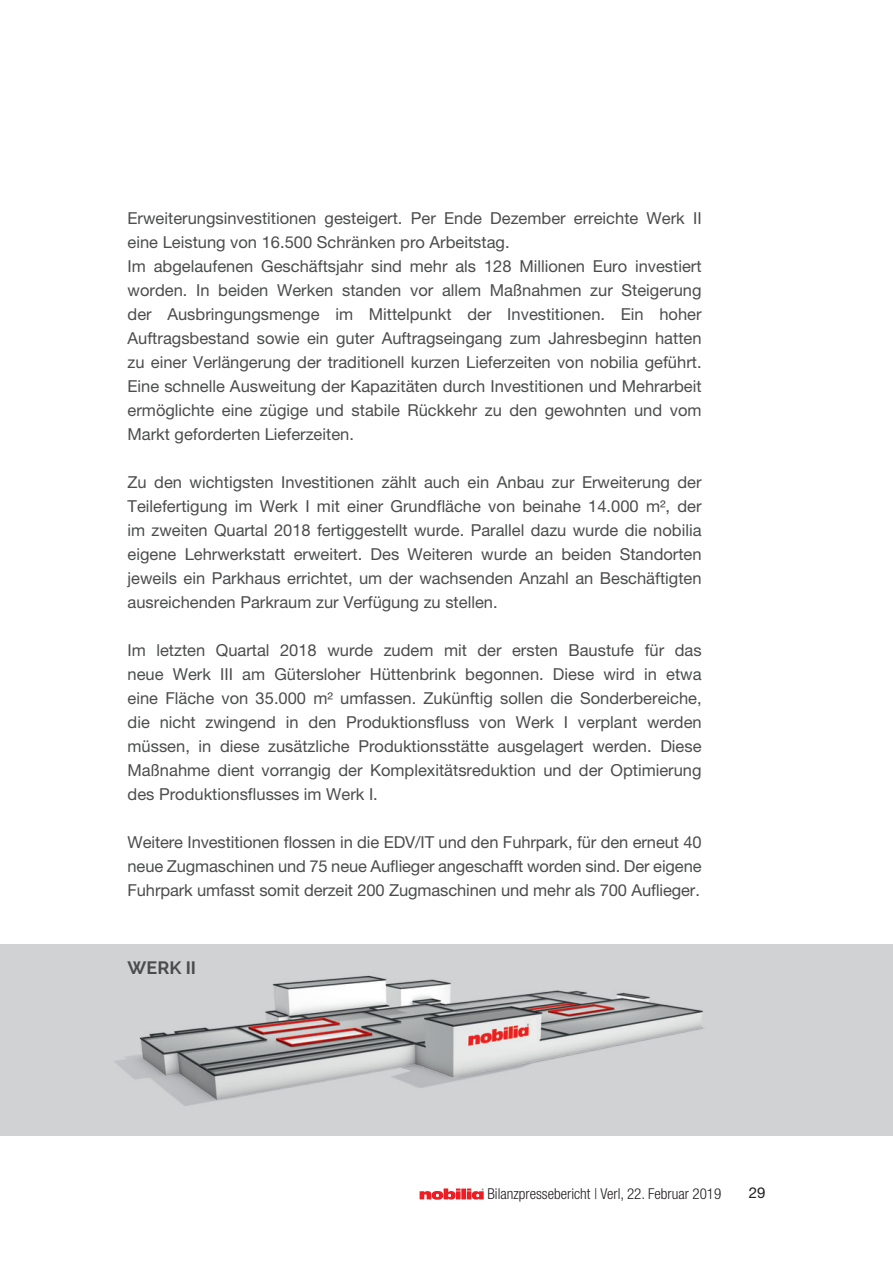
<style>
.page{position:relative;width:893px;height:1263px;background:#fff}
.page>*{position:absolute;margin:0;border:0;box-sizing:border-box;transform-origin:0 0}
.Werk{font:700 18px "Raleway";color:#4b4c4d}
.Mengentext{font:16.5px/24px "Helvetica Neue LT Pro";color:#4b4c4d;text-align:justify}
.t1{font:300 condensed 15px "Helvetica Neue LT Pro";color:#231f20}
.t2{font:15px "Helvetica Neue LT Pro";color:#231f20}
</style>
<div class="page">
<svg style="left:420px;top:1188px;width:64px;height:12px"></svg>
<div style="left:0;top:944px;width:893px;height:191px;background:#d1d2d4"></div>
<img style="left:127px;top:975px;width:578px;height:128px">
<p class="Mengentext" style="left:128px;top:206px;width:576px">Erweiterungsinvestitionen gesteigert. Per Ende Dezember erreichte Werk II eine Leistung von 16.500 Schränken pro Arbeitstag.</p>
<p class="Mengentext" style="left:128px;top:254px;width:576px">Im abgelaufenen Geschäftsjahr sind mehr als 128 Millionen Euro investiert worden. In beiden Werken standen vor allem Maßnahmen zur Steigerung der Ausbringungsmenge im Mittelpunkt der Investitionen. Ein hoher Auftragsbestand sowie ein guter Auftragseingang zum Jahresbeginn hatten zu einer Verlängerung der traditionell kurzen Lieferzeiten von nobilia geführt.<br>Eine schnelle Ausweitung der Kapazitäten durch Investitionen und Mehrarbeit ermöglichte eine zügige und stabile Rückkehr zu den gewohnten und vom Markt geforderten Lieferzeiten.</p>
<p class="Mengentext" style="left:128px;top:470px;width:576px">Zu den wichtigsten Investitionen zählt auch ein Anbau zur Erweiterung der Teilefertigung im Werk I mit einer Grundfläche von beinahe 14.000 m², der im zweiten Quartal 2018 fertiggestellt wurde. Parallel dazu wurde die nobilia eigene Lehrwerkstatt erweitert. Des Weiteren wurde an beiden Standorten jeweils ein Parkhaus errichtet, um der wachsenden Anzahl an Beschäftigten ausreichenden Parkraum zur Verfügung zu stellen.</p>
<p class="Mengentext" style="left:128px;top:638px;width:576px">Im letzten Quartal 2018 wurde zudem mit der ersten Baustufe für das neue Werk III am Gütersloher Hüttenbrink begonnen. Diese wird in etwa eine Fläche von 35.000 m² umfassen. Zukünftig sollen die Sonderbereiche, die nicht zwingend in den Produktionsfluss von Werk I verplant werden müssen, in diese zusätzliche Produktionsstätte ausgelagert werden. Diese Maßnahme dient vorrangig der Komplexitätsreduktion und der Optimierung des Produktionsflusses im Werk I.</p>
<p class="Mengentext" style="left:128px;top:830px;width:576px">Weitere Investitionen flossen in die EDV/IT und den Fuhrpark, für den erneut 40 neue Zugmaschinen und 75 neue Auflieger angeschafft worden sind. Der eigene Fuhrpark umfasst somit derzeit 200 Zugmaschinen und mehr als 700 Auflieger.</p>
<p class="Werk" style="left:128px;top:957px;width:70px">WERK II</p>
<p class="t1" style="left:487px;top:1185px;width:235px">Bilanzpressebericht | Verl, 22. Februar 2019</p>
<p class="t2" style="left:749px;top:1183px;width:18px">29</p>
</div>
